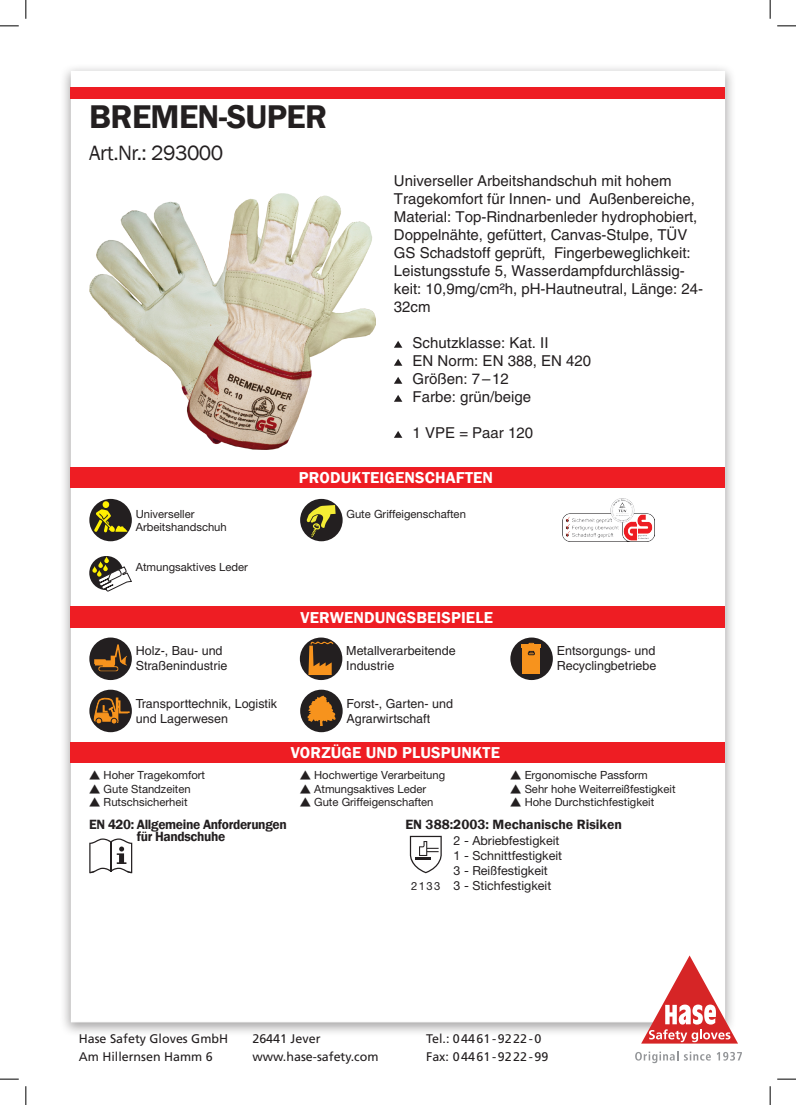
<style>
.page{position:relative;width:796px;height:1105px;background:#fff}
.page>*{position:absolute;margin:0;border:0;box-sizing:border-box;transform-origin:0 0}
.Produktname{font:600 33.75px "Franklin Gothic";letter-spacing:-.02em;color:#231f20}
.Produktnummer{font:21.25px "Franklin Gothic";letter-spacing:-.025em;color:#231f20}
.t1{font:600 16.25px "Franklin Gothic";letter-spacing:.01em;color:#fff}
.Produktbeschreibung{font:15px/18px "Helvetica AFF";color:#231f20}
.t2{font:600 13.75px/12.5px "Franklin Gothic";letter-spacing:-.025em;color:#231f20}
.t3{font:600 13.75px "Franklin Gothic";color:#231f20}
.t4{font:12.5px/15px "Helvetica AFF";color:#231f20}
.t5{font:12.5px/17.5px "Frutiger";color:#231f20}
.t6{font:12.5px "Helvetica Neue AFF 55 Roman";color:#231f20}
.Produkteigenschaften{font:11.25px/13.5px "Helvetica Neue AFF 55 Roman";color:#231f20}
.s1{font-size:11.25px}
</style>
<div class="page">
<div style="left:59px;top:63px;width:677px;height:974px;background:#231f20;opacity:.75"></div>
<div style="left:71px;top:71px;width:654px;height:951px;background:#fff"></div>
<div style="left:71px;top:87px;width:654px;height:12px;background:#ee1d23"></div>
<svg style="left:641px;top:955px;width:97px;height:88px"></svg>
<svg style="left:635px;top:1051px;width:43px;height:11px"></svg>
<svg style="left:684px;top:1051px;width:27px;height:9px"></svg>
<svg style="left:717px;top:1052px;width:25px;height:8px"></svg>
<div style="left:71px;top:467px;width:654px;height:20px;background:#ee1d23"></div>
<div style="left:71px;top:606px;width:654px;height:21px;background:#ee1d23"></div>
<div style="left:71px;top:741px;width:654px;height:21px;background:#ee1d23"></div>
<img style="left:89px;top:193px;width:287px;height:257px">
<svg style="left:394px;top:341px;width:8px;height:6px"></svg>
<svg style="left:394px;top:359px;width:8px;height:6px"></svg>
<svg style="left:394px;top:377px;width:8px;height:6px"></svg>
<svg style="left:394px;top:395px;width:8px;height:6px"></svg>
<svg style="left:394px;top:431px;width:8px;height:6px"></svg>
<div style="left:89px;top:637px;width:43px;height:42px;background:#231f20;border-radius:50%"></div>
<svg style="left:94px;top:644px;width:33px;height:27px"></svg>
<div style="left:300px;top:637px;width:42px;height:42px;background:#231f20;border-radius:50%"></div>
<svg style="left:308px;top:640px;width:25px;height:34px"></svg>
<div style="left:510px;top:637px;width:43px;height:42px;background:#231f20;border-radius:50%"></div>
<div style="left:522px;top:648px;width:18px;height:25px;background:#f7931d"></div>
<hr style="left:521px;top:644px;width:20px;height:4px;background:#f7931d">
<svg style="left:528px;top:642px;width:7px;height:2px"></svg>
<svg style="left:528px;top:651px;width:7px;height:3px"></svg>
<div style="left:89px;top:689px;width:43px;height:43px;background:#231f20;border-radius:50%"></div>
<div style="left:96px;top:717px;width:6px;height:7px;border:1px solid #231f20;border-radius:50%"></div>
<svg style="left:93px;top:697px;width:37px;height:26px"></svg>
<div style="left:111px;top:717px;width:6px;height:7px;border:1px solid #231f20;border-radius:50%"></div>
<div style="left:300px;top:689px;width:43px;height:43px;background:#231f20;border-radius:50%"></div>
<svg style="left:307px;top:695px;width:29px;height:30px"></svg>
<svg style="left:89px;top:838px;width:43px;height:34px"></svg>
<svg style="left:410px;top:835px;width:32px;height:38px"></svg>
<div style="left:89px;top:498px;width:43px;height:43px;background:#231f20;border-radius:50%"></div>
<div style="left:103px;top:501px;width:6px;height:7px;background:#fff101;border-radius:50%"></div>
<svg style="left:94px;top:509px;width:33px;height:23px"></svg>
<svg style="left:300px;top:498px;width:43px;height:43px"></svg>
<svg style="left:306px;top:505px;width:30px;height:32px"></svg>
<img style="left:563px;top:498px;width:91px;height:43px">
<svg style="left:89px;top:555px;width:34px;height:35px"></svg>
<svg style="left:92px;top:556px;width:40px;height:35px"></svg>
<svg style="left:0;top:25px;width:19px;height:2px"></svg>
<svg style="left:777px;top:25px;width:19px;height:2px"></svg>
<svg style="left:0;top:1078px;width:19px;height:1px"></svg>
<svg style="left:777px;top:1078px;width:19px;height:1px"></svg>
<svg style="left:25px;top:0;width:2px;height:19px"></svg>
<svg style="left:25px;top:1086px;width:2px;height:18px"></svg>
<svg style="left:769px;top:0;width:2px;height:19px"></svg>
<svg style="left:769px;top:1086px;width:2px;height:18px"></svg>
<p class="Produktname" style="left:89px;top:96px;width:240px">BREMEN-SUPER</p>
<p class="Produktnummer" style="left:89px;top:139px;width:135px">Art.Nr.: 293000</p>
<p class="Produktbeschreibung" style="left:394px;top:171px;width:311px">Universeller Arbeitshandschuh mit hohem Tragekomfort für Innen- und Außenbereiche, Material: Top-Rindnarbenleder hydrophobiert, Doppelnähte, gefüttert, Canvas-Stulpe, TÜV GS Schadstoff geprüft, Fingerbeweglichkeit:<br>Leistungsstufe 5, Wasserdampfdurchlässig&shy;keit: 10,9mg/cm²h, pH-Hautneutral, Länge: 24- 32cm</p>
<p class="Produktbeschreibung" style="left:413px;top:333px;width:137px">Schutzklasse: Kat. II</p>
<p class="Produktbeschreibung" style="left:413px;top:351px;width:180px">EN Norm: EN 388, EN 420</p>
<p class="Produktbeschreibung" style="left:413px;top:369px;width:98px">Größen: 7–12</p>
<p class="Produktbeschreibung" style="left:413px;top:387px;width:120px">Farbe: grün/beige</p>
<p class="Produktbeschreibung" style="left:413px;top:423px;width:122px">1 VPE = Paar 120</p>
<p class="t1" style="left:299px;top:467px;width:196px">PRODUKTEIGENSCHAFTEN</p>
<p class="Produkteigenschaften" style="left:136px;top:506px;width:93px">Universeller<br>Arbeitshandschuh</p>
<p class="Produkteigenschaften" style="left:346px;top:506px;width:121px">Gute Griffeigenschaften</p>
<p class="Produkteigenschaften" style="left:136px;top:560px;width:114px">Atmungsaktives Leder</p>
<p class="t1" style="left:300px;top:607px;width:194px">VERWENDUNGSBEISPIELE</p>
<p class="t4" style="left:136px;top:643px;width:93px">Holz-, Bau- und<br>Straßenindustrie</p>
<p class="t4" style="left:346px;top:643px;width:111px">Metallverarbeitende<br>Industrie</p>
<p class="t4" style="left:557px;top:643px;width:101px">Entsorgungs- und<br>Recyclingbetriebe</p>
<p class="t4" style="left:136px;top:695px;width:143px">Transporttechnik, Logistik und Lagerwesen</p>
<p class="t4" style="left:346px;top:695px;width:108px">Forst-, Garten- und<br>Agrarwirtschaft</p>
<p class="Produkteigenschaften" style="left:89px;top:768px;width:117px">▲ Hoher Tragekomfort</p>
<p class="Produkteigenschaften" style="left:89px;top:781px;width:103px">▲ Gute Standzeiten</p>
<p class="Produkteigenschaften" style="left:89px;top:795px;width:100px">▲ Rutschsicherheit</p>
<p class="t1" style="left:291px;top:742px;width:210px">VORZÜGE UND PLUSPUNKTE</p>
<p class="Produkteigenschaften" style="left:300px;top:768px;width:147px">▲ Hochwertige Verarbeitung</p>
<p class="Produkteigenschaften" style="left:300px;top:781px;width:128px">▲ Atmungsaktives Leder</p>
<p class="Produkteigenschaften" style="left:300px;top:795px;width:135px">▲ Gute Griffeigenschaften</p>
<p class="Produkteigenschaften" style="left:510px;top:768px;width:139px">▲ Ergonomische Passform</p>
<p class="Produkteigenschaften" style="left:510px;top:781px;width:167px">▲ Sehr hohe Weiterreißfestigkeit</p>
<p class="Produkteigenschaften" style="left:510px;top:795px;width:145px">▲ Hohe Durchstichfestigkeit</p>
<p class="t2" style="left:137px;top:817px;width:151px;text-indent:-48px">EN 420: Allgemeine Anforderungen für Handschuhe</p>
<p class="t3" style="left:405px;top:815px;width:218px">EN 388:2003: Mechanische Risiken</p>
<p class="t6" style="left:453px;top:833px;width:107px">2 - Abriebfestigkeit</p>
<p class="t6" style="left:453px;top:848px;width:110px">1 - Schnittfestigkeit</p>
<p class="t6" style="left:453px;top:863px;width:96px">3 - Reißfestigkeit</p>
<p class="t6" style="left:411px;top:878px;width:142px"><span class="s1">2133</span> 3 - Stichfestigkeit</p>
<p class="t5" style="left:79px;top:1029px;width:151px">Hase Safety Gloves GmbH<br>Am Hillernsen Hamm 6</p>
<p class="t5" style="left:252px;top:1029px;width:128px">26441 Jever www.hase-safety.com</p>
<p class="t5" style="left:426px;top:1029px;width:124px">Tel.: 04461-9222-0<br>Fax: 04461-9222-99</p>
</div>
